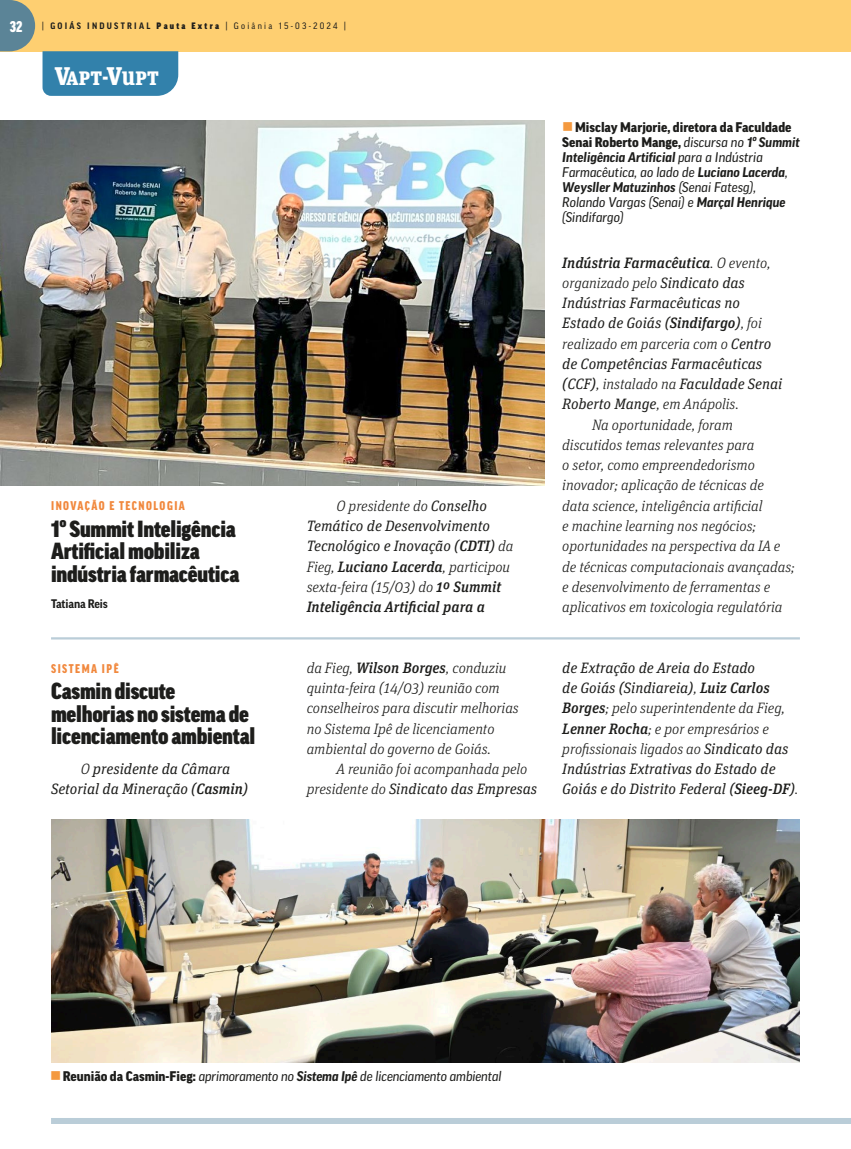
<style>
.page{position:relative;width:851px;height:1149px;background:#fff}
.page>*{position:absolute;margin:0;border:0;box-sizing:border-box;transform-origin:0 0}
.t1{font:22.5px/22.5px "Good Pro Narr Ultra";letter-spacing:-.01em;color:#1d1d1b}
.t2{font:900 19.5px "Unit Slab Pro";letter-spacing:.015em;color:#fff}
.t3{font:italic 15px/20.2px "Unit Slab Pro";color:#1d1d1b}
.t4{font:italic 300 15px/20.2px "Unit Slab Pro";color:#1d1d1b}
.t5{font:italic 500 15px "Unit Slab Pro";color:#1d1d1b}
.t6{font:900 condensed 15px "Good Pro";color:#fff}
.t7{font:italic 13.5px/15px "Good Pro News";letter-spacing:-.01em;color:#1d1d1b}
.t8{font:900 13.5px/15px "Good Pro";color:#1d1d1b}
.t9{font:italic 700 13.5px "Good Pro";color:#1d1d1b}
.t10{font:900 condensed 13.5px "Good Headline Pro";letter-spacing:.11em;color:#f1883d}
.t11{font:700 12px "Good Pro";letter-spacing:-.01em;color:#1d1d1b}
.t12{font:9px "Good Pro Narr News";letter-spacing:.25em;color:#1d1d1b}
.s1{font-family:"Good Pro Narr";font-weight:700}
.s2{font-family:"Good Pro Narr Ultra"}
.s3{font-size:25.5px}
.s4{font-weight:300}
.s5{font-weight:500}
.s6{font-weight:400}
.s7{font-family:"Good Pro News";font-weight:400;font-style:italic}
.s8{font-weight:700;font-style:italic}
.s9{font-family:"Good Pro";font-weight:700}
.s10{font-family:"Good Pro News";font-weight:400}
.s11{font-family:"Good Pro";font-weight:900;font-style:normal}
</style>
<div class="page">
<div style="left:0;top:0;width:850px;height:51px;background:#fecf71"></div>
<div style="left:51px;top:1117px;width:799px;height:6px;background:#bacdd8"></div>
<svg style="left:0;top:0;width:35px;height:51px"></svg>
<hr style="left:51px;top:637px;width:748px;height:2px;background:#bacdd8">
<div style="left:42px;top:51px;width:136px;height:45px;background:#3281ab"></div>
<img style="left:0;top:121px;width:544px;height:364px">
<img style="left:51px;top:819px;width:748px;height:243px">
<p class="t6" style="left:10px;top:18px;width:14px">32</p>
<p class="t12" style="left:42px;top:21px;width:305px">| <span class="s1">GOIÁS INDUSTRIAL</span> <span class="s2">Pauta Extra</span> | Goiânia 15-03-2024 |</p>
<h2 class="t2" style="left:54px;top:63px;width:106px"><span class="s3">V</span>APT-<span class="s3">V</span>UPT</h2>
<p class="t10" style="left:51px;top:499px;width:135px">INOVAÇÃO E TECNOLOGIA</p>
<h1 class="t1" style="left:51px;top:517px;width:190px">1º Summit Inteligência<br>Artificial mobiliza indústria farmacêutica</h1>
<p class="t11" style="left:51px;top:597px;width:58px">Tatiana Reis</p>
<p class="t10" style="left:51px;top:661px;width:69px">SISTEMA IPÊ</p>
<h1 class="t1" style="left:51px;top:679px;width:206px">Casmin discute melhorias no sistema de licenciamento ambiental</h1>
<p class="t3" style="left:51px;top:758px;width:198px;text-indent:30px"><span class="s4">O</span> presidente da Câmara<br>Setorial da Mineração (<span class="s5">Casmin</span>)</p>
<p class="t3" style="left:306px;top:495px;width:208px;text-indent:30px"><span class="s4">O presidente do</span> Conselho<br>Temático de Desenvolvimento<br>Tecnológico e Inovação (<span class="s5">CDTI</span>) <span class="s4">da<br>Fieg,</span> <span class="s5">Luciano Lacerda</span><span class="s4">, participou sexta‑feira (15/03) do</span> <span class="s5">1º Summit<br>Inteligência Artificial para a</span></p>
<p class="t4" style="left:306px;top:656px;width:213px">da Fieg, <span class="s5">Wilson Borges</span>, conduziu quinta‑feira (14/03) reunião com conselheiros para discutir melhorias no Sistema Ipê de licenciamento ambiental do governo de Goiás.</p>
<p class="t4" style="left:306px;top:758px;width:232px;text-indent:30px">A reunião foi acompanhada pelo presidente do <span class="s6">Sindicato das Empresas</span></p>
<p class="t8" style="left:562px;top:119px;width:239px;text-indent:13px">Misclay Marjorie, diretora da Faculdade<br>Senai Roberto Mange, <span class="s7">discursa no</span> <span class="s8">1º Summit<br>Inteligência Artificial</span> <span class="s7">para a Indústria</span></p>
<p class="t7" style="left:562px;top:164px;width:227px">Farmacêutica, ao lado de <span class="s9">Luciano Lacerda</span>,</p>
<p class="t9" style="left:562px;top:179px;width:195px">Weysller Matuzinhos <span class="s10">(Senai Fatesg),</span></p>
<p class="t7" style="left:562px;top:194px;width:225px">Rolando Vargas (Senai) e <span class="s9">Marçal Henrique </span>(Sindifargo)</p>
<p class="t5" style="left:562px;top:252px;width:210px">Indústria Farmacêutica<span class="s4">. O evento,</span></p>
<p class="t4" style="left:562px;top:272px;width:184px">organizado pelo <span class="s6">Sindicato das</span></p>
<p class="t3" style="left:562px;top:292px;width:179px">Indústrias Farmacêuticas no</p>
<p class="t3" style="left:562px;top:312px;width:201px">Estado de Goiás (<span class="s5">Sindifargo</span>)<span class="s4">, foi</span></p>
<p class="t4" style="left:562px;top:332px;width:210px">realizado em parceria com o <span class="s6">Centro</span></p>
<p class="t3" style="left:562px;top:353px;width:201px">de Competências Farmacêuticas</p>
<p class="t3" style="left:562px;top:373px;width:221px">(CCF)<span class="s4">, instalado na</span> Faculdade Senai</p>
<p class="t3" style="left:562px;top:393px;width:178px">Roberto Mange<span class="s4">, em Anápolis.</span></p>
<p class="t4" style="left:592px;top:413px;width:142px">Na oportunidade, foram</p>
<p class="t4" style="left:562px;top:434px;width:194px">discutidos temas relevantes para</p>
<p class="t4" style="left:562px;top:454px;width:194px">o setor, como empreendedorismo</p>
<p class="t4" style="left:562px;top:474px;width:203px">inovador; aplicação de técnicas de</p>
<p class="t4" style="left:562px;top:494px;width:202px">data science, inteligência artificial</p>
<p class="t4" style="left:562px;top:515px;width:195px">e machine learning nos negócios;</p>
<p class="t4" style="left:562px;top:535px;width:219px">oportunidades na perspectiva da IA e</p>
<p class="t4" style="left:562px;top:555px;width:234px">de técnicas computacionais avançadas;</p>
<p class="t4" style="left:562px;top:575px;width:209px">e desenvolvimento de ferramentas e</p>
<p class="t4" style="left:562px;top:596px;width:221px">aplicativos em toxicologia regulatória</p>
<p class="t3" style="left:562px;top:657px;width:237px">de Extração de Areia do Estado<br>de Goiás (Sindiareia)<span class="s4">,</span> <span class="s5">Luiz Carlos Borges</span><span class="s4">; pelo superintendente da Fieg, </span><span class="s5">Lenner Rocha</span><span class="s4">; e por empresários e profissionais ligados ao</span> Sindicato das Indústrias Extrativas do Estado de Goiás e do Distrito Federal (<span class="s5">Sieeg-DF</span>)<span class="s4">.</span></p>
<p class="t7" style="left:63px;top:1068px;width:440px"><span class="s11">Reunião da Casmin‑Fieg:</span> aprimoramento no <span class="s9">Sistema Ipê</span> de licenciamento ambiental</p>
</div>
